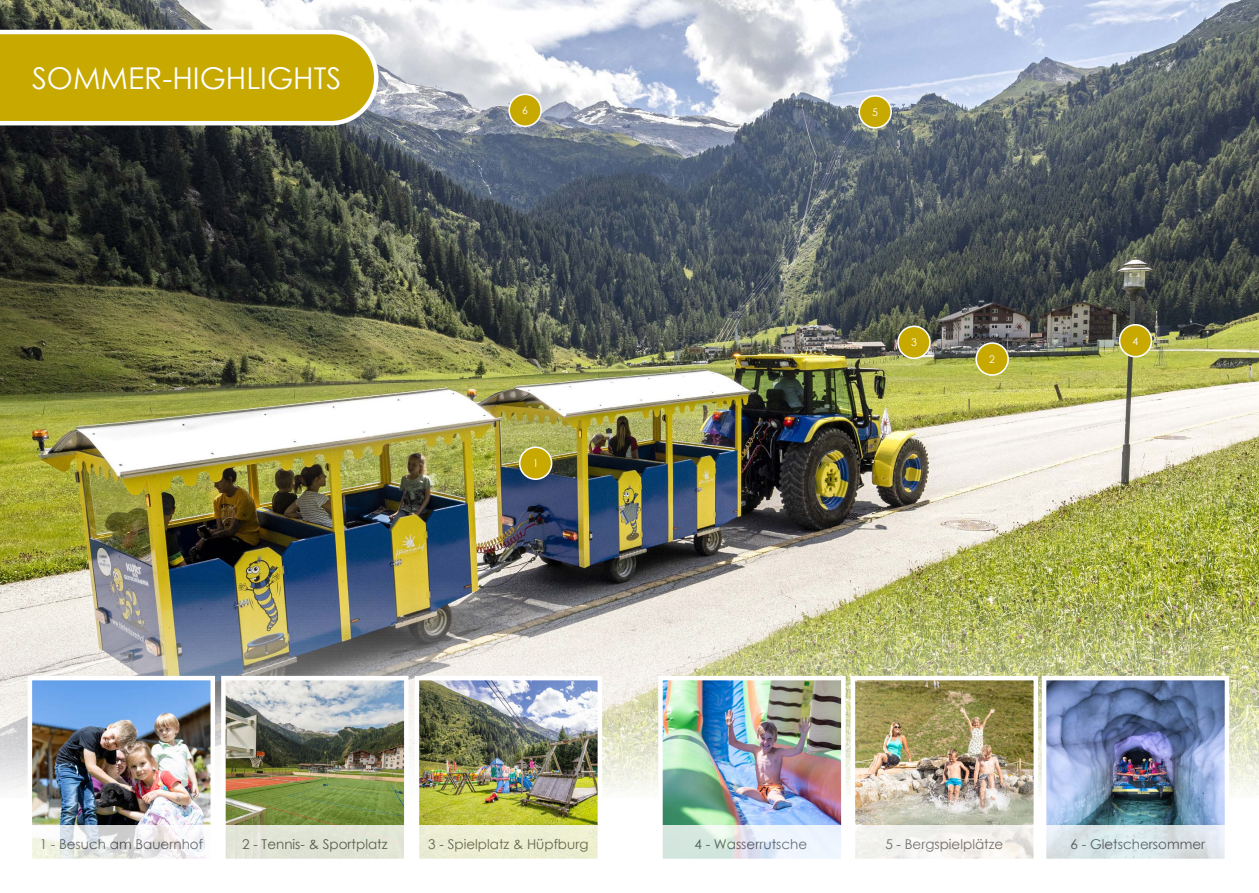
<style>
.page{position:relative;width:1259px;height:893px;background:#fff}
.page>*{position:absolute;margin:0;border:0;box-sizing:border-box;transform-origin:0 0}
.t1{font:30px "Century Gothic";color:#fff}
.t2{font:13.5px "Century Gothic";color:#575756}
.t3{font:10.5px "Century Gothic";color:#fff}
</style>
<div class="page">
<img style="left:0;top:0;width:1259px;height:795px">
<img style="left:33px;top:681px;width:177px;height:144px">
<div style="left:28px;top:676px;width:187px;height:187px;border:4px solid #fff"></div>
<img style="left:420px;top:681px;width:177px;height:144px">
<div style="left:415px;top:676px;width:187px;height:187px;border:4px solid #fff"></div>
<img style="left:226px;top:681px;width:177px;height:144px">
<div style="left:221px;top:676px;width:187px;height:187px;border:4px solid #fff"></div>
<img style="left:1046px;top:681px;width:178px;height:144px">
<div style="left:1041px;top:676px;width:188px;height:187px;border:4px solid #fff"></div>
<img style="left:663px;top:681px;width:177px;height:144px">
<div style="left:658px;top:676px;width:187px;height:187px;border:4px solid #fff"></div>
<img style="left:855px;top:681px;width:178px;height:144px">
<div style="left:850px;top:676px;width:188px;height:187px;border:4px solid #fff"></div>
<svg style="left:0;top:30px;width:378px;height:95px;background:#cbb11c"></svg>
<div style="left:520px;top:447px;width:31px;height:32px;background:#c7a900;border-radius:50%"></div>
<div style="left:519px;top:446px;width:33px;height:34px;border:2px solid #fff;border-radius:50%"></div>
<div style="left:976px;top:343px;width:32px;height:32px;background:#c7a900;border-radius:50%"></div>
<div style="left:975px;top:342px;width:34px;height:34px;border:2px solid #fff;border-radius:50%"></div>
<div style="left:898px;top:326px;width:32px;height:32px;background:#c7a900;border-radius:50%"></div>
<div style="left:897px;top:326px;width:33px;height:33px;border:2px solid #fff;border-radius:50%"></div>
<div style="left:509px;top:94px;width:32px;height:32px;background:#c7a900;border-radius:50%"></div>
<div style="left:508px;top:94px;width:34px;height:33px;border:2px solid #fff;border-radius:50%"></div>
<div style="left:859px;top:96px;width:32px;height:32px;background:#c7a900;border-radius:50%"></div>
<div style="left:858px;top:95px;width:34px;height:34px;border:2px solid #fff;border-radius:50%"></div>
<div style="left:1119px;top:325px;width:32px;height:32px;background:#c7a900;border-radius:50%"></div>
<div style="left:1118px;top:324px;width:34px;height:33px;border:2px solid #fff;border-radius:50%"></div>
<svg style="left:28px;top:825px;width:187px;height:38px"></svg>
<svg style="left:221px;top:825px;width:187px;height:38px;background:#e5e8db"></svg>
<svg style="left:415px;top:825px;width:187px;height:38px;background:#eff1d9"></svg>
<svg style="left:658px;top:825px;width:186px;height:38px"></svg>
<svg style="left:850px;top:825px;width:188px;height:38px;fill:#f5f3ef"></svg>
<svg style="left:1044px;top:825px;width:185px;height:38px;background:#e0e9ec"></svg>
<h1 class="t1" style="left:32px;top:57px;width:311px">SOMMER-HIGHLIGHTS</h1>
<p class="t3" style="left:522px;top:103px;width:7px">6</p>
<p class="t3" style="left:872px;top:105px;width:7px">5</p>
<p class="t3" style="left:533px;top:456px;width:7px">1</p>
<p class="t3" style="left:911px;top:335px;width:7px">3</p>
<p class="t3" style="left:989px;top:352px;width:7px">2</p>
<p class="t3" style="left:1132px;top:334px;width:7px">4</p>
<p class="t2" style="left:40px;top:835px;width:165px">1 - Besuch am Bauernhof</p>
<p class="t2" style="left:242px;top:835px;width:147px">2 - Tennis- &amp; Sportplatz</p>
<p class="t2" style="left:428px;top:835px;width:162px">3 - Spielplatz &amp; Hüpfburg</p>
<p class="t2" style="left:694px;top:835px;width:114px">4 - Wasserrutsche</p>
<p class="t2" style="left:885px;top:835px;width:119px">5 - Bergspielplätze</p>
<p class="t2" style="left:1070px;top:835px;width:136px">6 - Gletschersommer</p>
</div>
